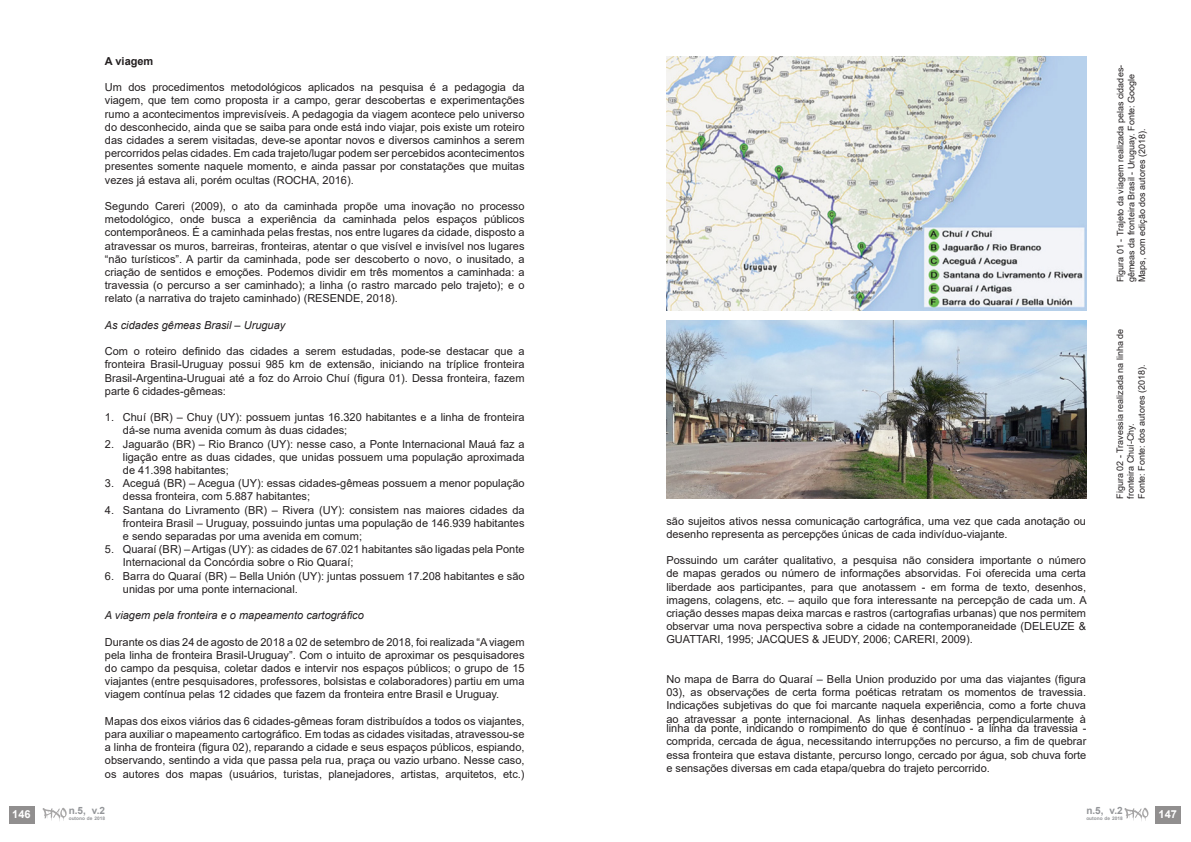
<style>
.page{position:relative;width:1191px;height:842px;background:#fff}
.page>*{position:absolute;margin:0;border:0;box-sizing:border-box;transform-origin:0 0}
.t1{font:11px/13.2px "Arial";color:#231f20;text-align:justify}
.t2{font:italic 11px "Arial";color:#231f20}
.t3{font:700 11px "Arial";color:#231f20}
.t4{font:700 11px "Arial";color:#fff}
.t5{font:700 10px "Arial";color:#939598}
.t6{font:9px/10.8px "Arial";color:#231f20}
.t7{font:700 4.8px "Arial";color:#939598}
</style>
<div class="page">
<div style="left:1155px;top:806px;width:25px;height:17px;background:#918f8f"></div>
<svg style="left:1124px;top:808px;width:24px;height:13px"></svg>
<div style="left:9px;top:806px;width:25px;height:17px;background:#918f8f"></div>
<svg style="left:43px;top:808px;width:24px;height:13px"></svg>
<img style="left:666px;top:57px;width:420px;height:253px">
<img style="left:666px;top:320px;width:420px;height:179px">
<p class="t4" style="left:12px;top:806px;width:20px">146</p>
<p class="t3" style="left:105px;top:53px;width:50px">A viagem</p>
<p class="t1" style="left:105px;top:81px;width:421px">Um dos procedimentos metodológicos aplicados na pesquisa é a pedagogia da viagem, que tem como proposta ir a campo, gerar descobertas e experimentações rumo a acontecimentos imprevisíveis. A pedagogia da viagem acontece pelo universo do desconhecido, ainda que se saiba para onde está indo viajar, pois existe um roteiro das cidades a serem visitadas, deve-se apontar novos e diversos caminhos a serem percorridos pelas cidades. Em cada trajeto/lugar podem ser percebidos acontecimentos presentes somente naquele momento, e ainda passar por constatações que muitas vezes já estava ali, porém ocultas (ROCHA, 2016).</p>
<p class="t1" style="left:105px;top:199px;width:421px">Segundo Careri (2009), o ato da caminhada propõe uma inovação no processo metodológico, onde busca a experiência da caminhada pelos espaços públicos contemporâneos. É a caminhada pelas frestas, nos entre lugares da cidade, disposto a atravessar os muros, barreiras, fronteiras, atentar o que visível e invisível nos lugares “não turísticos”. A partir da caminhada, pode ser descoberto o novo, o inusitado, a criação de sentidos e emoções. Podemos dividir em três momentos a caminhada: a travessia (o percurso a ser caminhado); a linha (o rastro marcado pelo trajeto); e o relato (a narrativa do trajeto caminhado) (RESENDE, 2018).</p>
<p class="t2" style="left:105px;top:318px;width:182px">As cidades gêmeas Brasil – Uruguay</p>
<p class="t1" style="left:105px;top:345px;width:421px">Com o roteiro definido das cidades a serem estudadas, pode-se destacar que a fronteira Brasil-Uruguay possui 985 km de extensão, iniciando na tríplice fronteira Brasil-Argentina-Uruguai até a foz do Arroio Chuí (figura 01). Dessa fronteira, fazem parte 6 cidades-gêmeas:</p>
<p class="t1" style="left:123px;top:411px;width:403px;text-indent:-18px">1. Chuí (BR) – Chuy (UY): possuem juntas 16.320 habitantes e a linha de fronteira dá-se numa avenida comum às duas cidades;</p>
<p class="t1" style="left:123px;top:437px;width:403px;text-indent:-18px">2. Jaguarão (BR) – Rio Branco (UY): nesse caso, a Ponte Internacional Mauá faz a ligação entre as duas cidades, que unidas possuem uma população aproximada de 41.398 habitantes;</p>
<p class="t1" style="left:123px;top:477px;width:403px;text-indent:-18px">3. Aceguá (BR) – Acegua (UY): essas cidades-gêmeas possuem a menor população dessa fronteira, com 5.887 habitantes;</p>
<p class="t1" style="left:123px;top:503px;width:403px;text-indent:-18px">4. Santana do Livramento (BR) – Rivera (UY): consistem nas maiores cidades da fronteira Brasil – Uruguay, possuindo juntas uma população de 146.939 habitantes e sendo separadas por uma avenida em comum;</p>
<p class="t1" style="left:123px;top:543px;width:403px;text-indent:-18px">5. Quaraí (BR) – Artigas (UY): as cidades de 67.021 habitantes são ligadas pela Ponte<br>Internacional da Concórdia sobre o Rio Quaraí;</p>
<p class="t1" style="left:123px;top:569px;width:403px;text-indent:-18px">6. Barra do Quaraí (BR) – Bella Unión (UY): juntas possuem 17.208 habitantes e são unidas por uma ponte internacional.</p>
<p class="t2" style="left:105px;top:608px;width:260px">A viagem pela fronteira e o mapeamento cartográfico</p>
<p class="t1" style="left:105px;top:635px;width:421px">Durante os dias 24 de agosto de 2018 a 02 de setembro de 2018, foi realizada “A viagem pela linha de fronteira Brasil-Uruguay”. Com o intuito de aproximar os pesquisadores do campo da pesquisa, coletar dados e intervir nos espaços públicos; o grupo de 15 viajantes (entre pesquisadores, professores, bolsistas e colaboradores) partiu em uma viagem contínua pelas 12 cidades que fazem da fronteira entre Brasil e Uruguay.</p>
<p class="t1" style="left:105px;top:714px;width:421px">Mapas dos eixos viários das 6 cidades-gêmeas foram distribuídos a todos os viajantes, para auxiliar o mapeamento cartográfico. Em todas as cidades visitadas, atravessou-se a linha de fronteira (figura 02), reparando a cidade e seus espaços públicos, espiando, observando, sentindo a vida que passa pela rua, praça ou vazio urbano. Nesse caso, os autores dos mapas (usuários, turistas, planejadores, artistas, arquitetos, etc.)</p>
<p class="t5" style="left:69px;top:804px;width:38px">n.5, v.2</p>
<p class="t7" style="left:69px;top:815px;width:38px">outono de 2018</p>
<p class="t6" style="left:1115px;top:282px;width:219px;rotate:-90deg">Figura 01 - Trajeto da viagem realizada pelas cidades&shy;gêmeas da fronteira Brasil - Uruguay. Fonte: Google<br>Maps, com edição dos autores (2018).</p>
<p class="t1" style="left:666px;top:514px;width:421px">são sujeitos ativos nessa comunicação cartográfica, uma vez que cada anotação ou desenho representa as percepções únicas de cada indivíduo-viajante.</p>
<p class="t1" style="left:666px;top:554px;width:422px">Possuindo um caráter qualitativo, a pesquisa não considera importante o número de mapas gerados ou número de informações absorvidas. Foi oferecida uma certa liberdade aos participantes, para que anotassem - em forma de texto, desenhos, imagens, colagens, etc. – aquilo que fora interessante na percepção de cada um. A criação desses mapas deixa marcas e rastros (cartografias urbanas) que nos permitem observar uma nova perspectiva sobre a cidade na contemporaneidade (DELEUZE &amp; GUATTARI, 1995; JACQUES &amp; JEUDY, 2006; CARERI, 2009).</p>
<p class="t1" style="left:666px;top:672px;width:421px">No mapa de Barra do Quaraí – Bella Union produzido por uma das viajantes (figura 03), as observações de certa forma poéticas retratam os momentos de travessia.<br>Indicações subjetivas do que foi marcante naquela experiência, como a forte chuva ao atravessar a ponte internacional. As linhas desenhadas perpendicularmente à</p>
<p class="t1" style="left:666px;top:722px;width:421px">linha da ponte, indicando o rompimento do que é contínuo - a linha da travessia - comprida, cercada de água, necessitando interrupções no percurso, a fim de quebrar essa fronteira que estava distante, percurso longo, cercado por água, sob chuva forte e sensações diversas em cada etapa/quebra do trajeto percorrido.</p>
<p class="t6" style="left:1114px;top:499px;width:172px;rotate:-90deg">Figura 02 - Travessia realizada na linha de fronteira Chuí-Chy.</p>
<p class="t6" style="left:1136px;top:499px;width:136px;rotate:-90deg">Fonte: Fonte: dos autores (2018).</p>
<p class="t5" style="left:1086px;top:804px;width:38px">n.5, v.2</p>
<p class="t7" style="left:1086px;top:815px;width:38px">outono de 2018</p>
<p class="t4" style="left:1158px;top:806px;width:20px">147</p>
</div>
